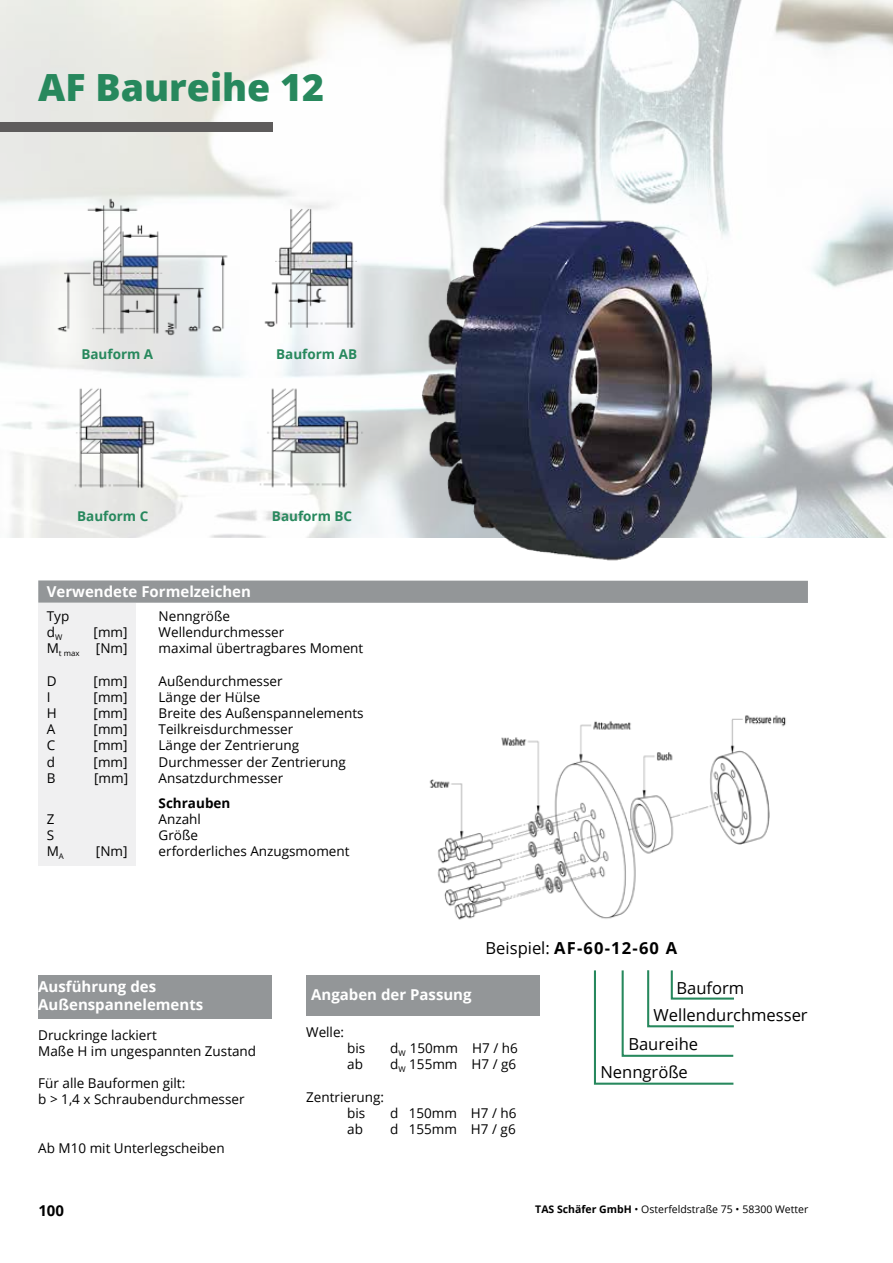
<style>
.page{position:relative;width:893px;height:1263px;background:#fff}
.page>*{position:absolute;margin:0;border:0;box-sizing:border-box;transform-origin:0 0}
.t1{font:800 37.5px "Open Sans";color:#27885d}
.t2{font:16.5px/26.4px "Open Sans";color:#000}
.t3{font:700 16.5px "Open Sans";letter-spacing:.07em;color:#000}
.t4{font:700 15px/18px "Open Sans";color:#fff}
.t5{font:700 15px "Open Sans";color:#000}
.t6{font:13.5px/16.2px "Open Sans";color:#000}
.t7{font:700 13.5px "Open Sans";color:#27885d}
.t8{font:700 13.5px "Open Sans";color:#000}
.t9{font:10.5px "Open Sans";color:#000}
.s1{font-weight:400}
.s2{font-weight:700}
</style>
<div class="page">
<img style="left:0;top:0;width:893px;height:538px">
<img style="left:38px;top:189px;width:206px;height:163px">
<img style="left:251px;top:196px;width:121px;height:147px">
<img style="left:251px;top:380px;width:122px;height:113px">
<img style="left:60px;top:378px;width:106px;height:114px">
<img style="left:394px;top:214px;width:346px;height:347px">
<div style="left:38px;top:603px;width:98px;height:262px;background:#f0f0f1"></div>
<div style="left:38px;top:580px;width:770px;height:23px;background:#939698"></div>
<img style="left:429px;top:715px;width:357px;height:205px">
<svg style="left:593px;top:970px;width:141px;height:115px"></svg>
<div style="left:38px;top:975px;width:234px;height:44px;background:#939698"></div>
<div style="left:0;top:122px;width:272px;height:9px;background:#5e5c5c"></div>
<div style="left:306px;top:975px;width:234px;height:41px;background:#939698"></div>
<h1 class="t1" style="left:38px;top:59px;width:287px">AF Baureihe 12</h1>
<p class="t7" style="left:81px;top:345px;width:73px">Bauform A</p>
<p class="t7" style="left:276px;top:345px;width:82px">Bauform AB</p>
<p class="t7" style="left:77px;top:507px;width:73px">Bauform C</p>
<p class="t7" style="left:272px;top:507px;width:82px">Bauform BC</p>
<p class="t4" style="left:47px;top:583px;width:206px">Verwendete Formelzeichen</p>
<p class="t6" style="left:47px;top:607px;width:24px">Typ</p>
<p class="t6" style="left:159px;top:607px;width:73px">Nenngröße</p>
<p class="t6" style="left:47px;top:624px;width:17px">d<sub>W</sub></p>
<p class="t6" style="left:94px;top:624px;width:35px">[mm]</p>
<p class="t6" style="left:159px;top:624px;width:127px">Wellendurchmesser</p>
<p class="t6" style="left:47px;top:640px;width:82px">M<sub>t</sub> <sub>max</sub> [Nm]</p>
<p class="t6" style="left:159px;top:640px;width:206px">maximal übertragbares Moment</p>
<p class="t6" style="left:47px;top:672px;width:11px">D</p>
<p class="t6" style="left:94px;top:672px;width:35px">[mm]</p>
<p class="t6" style="left:159px;top:672px;width:125px">Außendurchmesser</p>
<p class="t6" style="left:47px;top:688px;width:5px">I</p>
<p class="t6" style="left:94px;top:688px;width:35px">[mm]</p>
<p class="t6" style="left:159px;top:688px;width:103px">Länge der Hülse</p>
<p class="t6" style="left:47px;top:705px;width:11px">H</p>
<p class="t6" style="left:94px;top:705px;width:35px">[mm]</p>
<p class="t6" style="left:159px;top:705px;width:206px">Breite des Außenspannelements</p>
<p class="t6" style="left:47px;top:721px;width:10px">A</p>
<p class="t6" style="left:94px;top:721px;width:35px">[mm]</p>
<p class="t6" style="left:159px;top:721px;width:136px">Teilkreisdurchmesser</p>
<p class="t6" style="left:47px;top:737px;width:10px">C</p>
<p class="t6" style="left:94px;top:737px;width:35px">[mm]</p>
<p class="t6" style="left:159px;top:737px;width:142px">Länge der Zentrierung</p>
<p class="t6" style="left:47px;top:753px;width:10px">d</p>
<p class="t6" style="left:94px;top:753px;width:35px">[mm]</p>
<p class="t6" style="left:159px;top:753px;width:189px">Durchmesser der Zentrierung</p>
<p class="t6" style="left:47px;top:769px;width:10px">B</p>
<p class="t6" style="left:94px;top:769px;width:35px">[mm]</p>
<p class="t6" style="left:159px;top:769px;width:126px">Ansatzdurchmesser</p>
<p class="t8" style="left:159px;top:793px;width:73px">Schrauben</p>
<p class="t6" style="left:47px;top:810px;width:9px">Z</p>
<p class="t6" style="left:159px;top:810px;width:44px">Anzahl</p>
<p class="t6" style="left:47px;top:826px;width:9px">S</p>
<p class="t6" style="left:159px;top:826px;width:41px">Größe</p>
<p class="t6" style="left:47px;top:843px;width:19px">M<sub>A</sub></p>
<p class="t6" style="left:96px;top:843px;width:33px">[Nm]</p>
<p class="t6" style="left:159px;top:843px;width:192px">erforderliches Anzugsmoment</p>
<p class="t3" style="left:486px;top:936px;width:193px"><span class="s1">Beispiel:</span> AF-60-12-60 A</p>
<p class="t2" style="left:654px;top:974px;width:156px;text-indent:23px">Bauform<br>Wellendurchmesser</p>
<p class="t2" style="left:600px;top:1030px;width:99px;line-height:28.2px;text-indent:28px">Baureihe<br>Nenngröße</p>
<p class="t4" style="left:38px;top:977px;width:167px">Ausführung des<br>Außenspannelements</p>
<p class="t4" style="left:311px;top:985px;width:162px">Angaben der Passung</p>
<p class="t6" style="left:306px;top:1023px;width:40px">Welle:</p>
<p class="t6" style="left:347px;top:1039px;width:20px">bis</p>
<p class="t6" style="left:390px;top:1039px;width:129px">d<sub>W</sub> 150mm H7 / h6</p>
<p class="t6" style="left:347px;top:1056px;width:17px">ab</p>
<p class="t6" style="left:390px;top:1056px;width:128px">d<sub>W</sub> 155mm H7 / g6</p>
<p class="t6" style="left:347px;top:1088px;width:38px;text-indent:-41px">Zentrierung: bis</p>
<p class="t6" style="left:38px;top:1026px;width:219px">Druckringe lackiert<br>Maße H im ungespannten Zustand</p>
<p class="t6" style="left:38px;top:1075px;width:208px">Für alle Bauformen gilt:<br>b &gt; 1,4 x Schraubendurchmesser</p>
<p class="t6" style="left:38px;top:1140px;width:188px">Ab M10 mit Unterlegscheiben</p>
<p class="t6" style="left:390px;top:1104px;width:128px">d 150mm H7 / h6</p>
<p class="t6" style="left:347px;top:1120px;width:17px">ab</p>
<p class="t6" style="left:390px;top:1120px;width:127px">d 155mm H7 / g6</p>
<p class="t5" style="left:38px;top:1200px;width:27px">100</p>
<p class="t9" style="left:535px;top:1202px;width:275px"><span class="s2">TAS Schäfer GmbH</span> • Osterfeldstraße 75 • 58300 Wetter</p>
</div>
